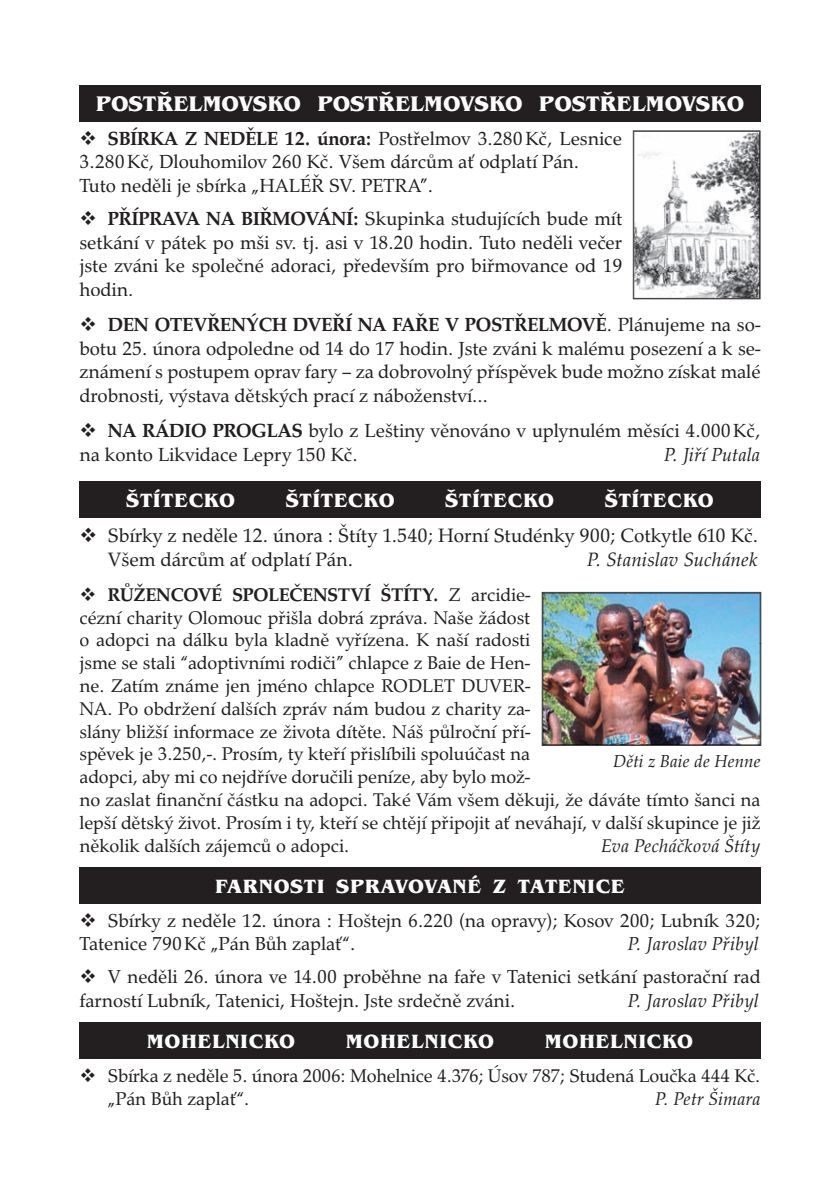
<style>
.page{position:relative;width:840px;height:1191px;background:#fff}
.page>*{position:absolute;margin:0;border:0;box-sizing:border-box;transform-origin:0 0}
.t1{font:700 21.8px "Benguiat Itc TOT";color:#fff}
.t2{font:20px/24px "Palladio URWTOT";color:#231f20}
.t3{font:italic 20px "Palladio URWTOT";color:#231f20}
.t4{font:700 19.8px "Benguiat Itc TOT";letter-spacing:.03em;color:#fff}
.t5{font:19.6px/23.6px "Palladio URWTOT";color:#231f20}
.t6{font:italic 19.6px "Palladio URWTOT";color:#231f20}
.t7{font:19.4px/23.2px "Palladio URWTOT";color:#231f20}
.t8{font:italic 19.4px "Palladio URWTOT";color:#231f20}
.t9{font:19px/22.8px "Palladio URWTOT";color:#231f20}
.t10{font:italic 19px "Palladio URWTOT";color:#231f20}
.t11{font:italic 18px "Palladio URWTOT";color:#231f20}
.s1{font-weight:700}
</style>
<div class="page">
<div style="left:79px;top:85px;width:681px;height:36px;background:#231f20"></div>
<div style="left:79px;top:481px;width:681px;height:37px;background:#231f20"></div>
<div style="left:79px;top:867px;width:681px;height:37px;background:#231f20"></div>
<div style="left:79px;top:1022px;width:681px;height:37px;background:#231f20"></div>
<svg style="left:632px;top:130px;width:128px;height:169px"></svg>
<img style="left:633px;top:131px;width:126px;height:167px">
<img style="left:541px;top:592px;width:219px;height:154px">
<img style="left:542px;top:592px;width:218px;height:51px">
<img style="left:542px;top:643px;width:54px;height:102px">
<img style="left:705px;top:643px;width:55px;height:102px">
<img style="left:596px;top:694px;width:109px;height:51px">
<p class="t1" style="left:96px;top:91px;width:649px">POSTŘELMOVSKO POSTŘELMOVSKO POSTŘELMOVSKO</p>
<p class="t5" style="left:79px;top:127px;width:543px">❖ <span class="s1">SBÍRKA Z NEDĚLE 12. února:</span> Postřelmov 3.280 Kč, Lesnice<br>3.280 Kč, Dlouhomilov 260 Kč. Všem dárcům ať odplatí Pán.<br>Tuto neděli je sbírka „HALÉŘ SV. PETRA”.</p>
<p class="t5" style="left:79px;top:207px;width:544px;text-align:justify">❖ <span class="s1">PŘÍPRAVA NA BIŘMOVÁNÍ:</span> Skupinka studujících bude mít setkání v pátek po mši sv. tj. asi v 18.20 hodin. Tuto neděli večer jste zváni ke společné adoraci, především pro biřmovance od 19 hodin.</p>
<p class="t5" style="left:79px;top:313px;width:682px;text-align:justify">❖ <span class="s1">DEN OTEVŘENÝCH DVEŘÍ NA FAŘE V POSTŘELMOVĚ</span>. Plánujeme na so&shy;botu 25. února odpoledne od 14 do 17 hodin. Jste zváni k malému posezení a k se&shy;známení s postupem oprav fary – za dobrovolný příspěvek bude možno získat malé drobnosti, výstava dětských prací z náboženství…</p>
<p class="t5" style="left:79px;top:419px;width:682px">❖ <span class="s1">NA RÁDIO PROGLAS</span> bylo z Leštiny věnováno v uplynulém měsíci 4.000 Kč, na konto Likvidace Lepry 150 Kč.</p>
<p class="t6" style="left:663px;top:443px;width:98px">P. Jiří Putala</p>
<p class="t4" style="left:126px;top:488px;width:110px">ŠTÍTECKO</p>
<p class="t4" style="left:285px;top:488px;width:110px">ŠTÍTECKO</p>
<p class="t4" style="left:445px;top:488px;width:110px">ŠTÍTECKO</p>
<p class="t4" style="left:604px;top:488px;width:110px">ŠTÍTECKO</p>
<p class="t2" style="left:108px;top:523px;width:651px;text-indent:-28px">❖ Sbírky z neděle 12. února : Štíty 1.540; Horní Studénky 900; Cotkytle 610 Kč.<br>Všem dárcům ať odplatí Pán.</p>
<p class="t3" style="left:586px;top:547px;width:172px">P. Stanislav Suchánek</p>
<p class="t9" style="left:79px;top:583px;width:682px">❖ <span class="s1">RŮŽENCOVÉ SPOLEČENSTVÍ ŠTÍTY.</span> Z arcidie-<br>cézní charity Olomouc přišla dobrá zpráva. Naše žádost<br>o adopci na dálku byla kladně vyřízena. K naší radosti<br>jsme se stali “adoptivními rodiči” chlapce z Baie de Hen-<br>ne. Zatím známe jen jméno chlapce RODLET DUVER-<br>NA. Po obdržení dalších zpráv nám budou z charity za-<br>slány bližší informace ze života dítěte. Náš půlroční pří-<br>spěvek je 3.250,-. Prosím, ty kteří přislíbili spoluúčast na<br>adopci, aby mi co nejdříve doručili peníze, aby bylo mož-<br>no zaslat finanční částku na adopci. Také Vám všem děkuji, že dáváte tímto šanci na lepší dětský život. Prosím i ty, kteří se chtějí připojit ať neváhají, v další skupince je již několik dalších zájemců o adopci.</p>
<p class="t11" style="left:613px;top:750px;width:149px">Děti z Baie de Henne</p>
<p class="t10" style="left:601px;top:834px;width:161px">Eva Pecháčková Štíty</p>
<p class="t4" style="left:215px;top:874px;width:411px">FARNOSTI SPRAVOVANÉ Z TATENICE</p>
<p class="t7" style="left:79px;top:909px;width:682px">❖ Sbírky z neděle 12. února : Hoštejn 6.220 (na opravy); Kosov 200; Lubník 320;<br>Tatenice 790 Kč „Pán Bůh zaplať“.</p>
<p class="t8" style="left:627px;top:932px;width:132px">P. Jaroslav Přibyl</p>
<p class="t7" style="left:79px;top:965px;width:682px">❖ V neděli 26. února ve 14.00 proběhne na faře v Tatenici setkání pastorační rad farností Lubník, Tatenici, Hoštejn. Jste srdečně zváni.</p>
<p class="t8" style="left:627px;top:988px;width:132px">P. Jaroslav Přibyl</p>
<p class="t4" style="left:147px;top:1029px;width:150px">MOHELNICKO</p>
<p class="t4" style="left:345px;top:1029px;width:150px">MOHELNICKO</p>
<p class="t4" style="left:544px;top:1029px;width:150px">MOHELNICKO</p>
<p class="t9" style="left:108px;top:1064px;width:653px;text-indent:-28px">❖ Sbírka z neděle 5. února 2006: Mohelnice 4.376; Úsov 787; Studená Loučka 444 Kč. „Pán Bůh zaplať“.</p>
<p class="t10" style="left:655px;top:1087px;width:107px">P. Petr Šimara</p>
</div>
